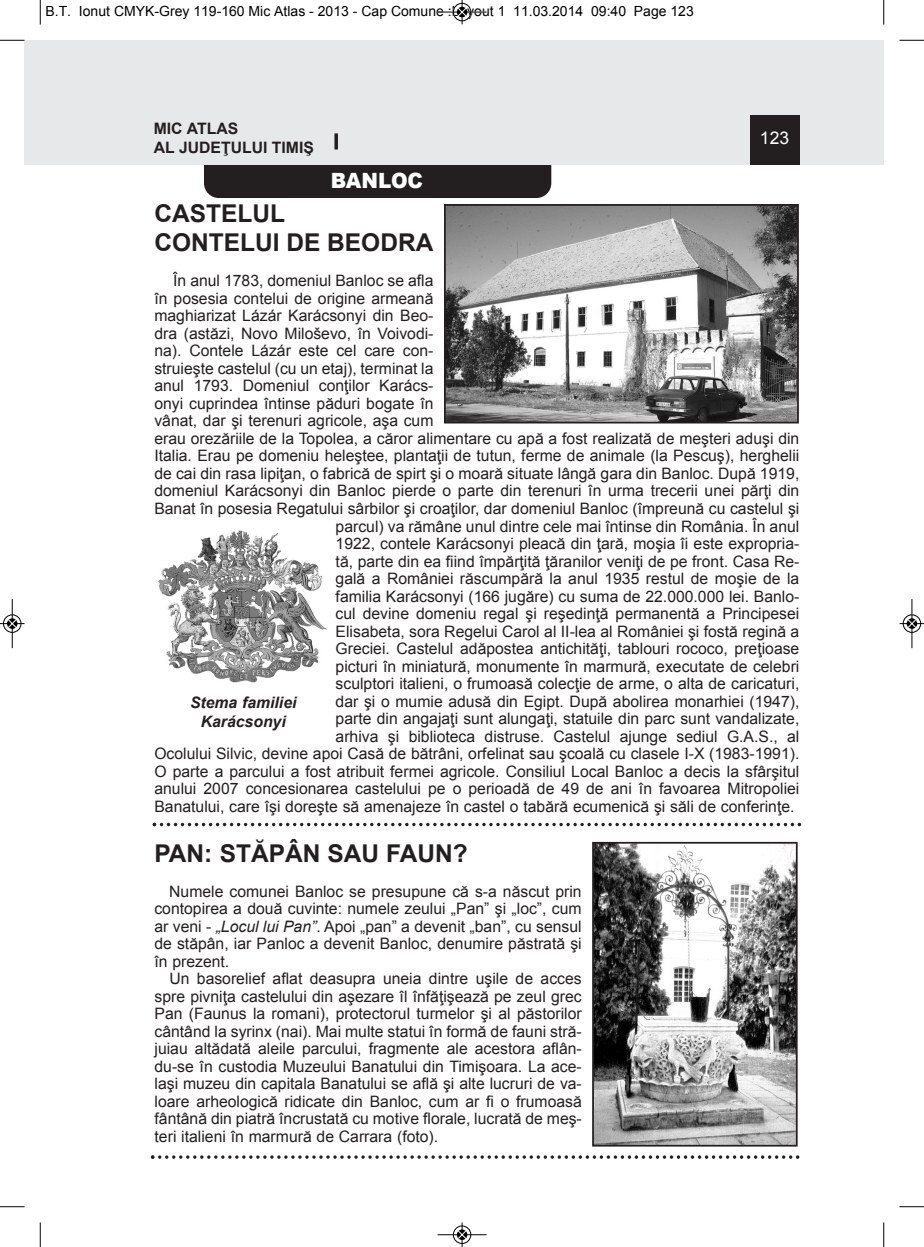
<style>
.page{position:relative;width:924px;height:1247px;background:#fff}
.page>*{position:absolute;margin:0;border:0;box-sizing:border-box;transform-origin:0 0}
.t1{font:700 24.5px/29.4px "Arial";color:#231f20}
.t2{font:900 21px "Arial";letter-spacing:-.01em;color:#fff;scale:.95 1}
.t3{font:17.5px "Arial";color:#fff}
.t4{font:15.75px/17.5px "Arial";color:#231f20;text-align:justify}
.t5{font:700 15.75px/18.9px "Arial";color:#231f20}
.t6{font:italic 700 15.75px/18.9px "Arial";color:#231f20;text-align:center}
.t7{font:14px "Arial";color:#000}
.s1{font-style:italic}
</style>
<div class="page">
<div style="left:204px;top:135px;width:347px;height:63px;background:#231f20;border-radius:15px"></div>
<div style="left:40px;top:40px;width:844px;height:124px;background:#e7e8e9"></div>
<div style="left:750px;top:115px;width:49px;height:49px;background:#231f20"></div>
<svg style="left:334px;top:133px;width:4px;height:16px"></svg>
<div style="left:24px;top:40px;width:16px;height:124px;background:#e7e8e9"></div>
<img style="left:447px;top:207px;width:349px;height:213px">
<div style="left:444px;top:204px;width:355px;height:219px;border:2px solid #231f20"></div>
<img style="left:595px;top:844px;width:199px;height:299px">
<div style="left:592px;top:841px;width:205px;height:305px;border:2px solid #231f20"></div>
<svg style="left:153px;top:822px;width:648px;height:4px"></svg>
<svg style="left:151px;top:1155px;width:648px;height:3px"></svg>
<img style="left:158px;top:530px;width:169px;height:153px">
<svg style="left:40px;top:0;width:1px;height:24px"></svg>
<svg style="left:0;top:40px;width:24px;height:1px"></svg>
<svg style="left:883px;top:0;width:1px;height:24px"></svg>
<svg style="left:899px;top:40px;width:25px;height:1px"></svg>
<svg style="left:40px;top:1222px;width:1px;height:24px"></svg>
<svg style="left:0;top:1206px;width:24px;height:1px"></svg>
<svg style="left:883px;top:1222px;width:1px;height:24px"></svg>
<svg style="left:899px;top:1206px;width:25px;height:1px"></svg>
<hr style="left:438px;top:12px;width:48px;height:1px;background:#000">
<div style="left:453px;top:3px;width:18px;height:18px;border:1px solid #000;border-radius:50%"></div>
<svg style="left:458px;top:0;width:8px;height:24px"></svg>
<hr style="left:438px;top:1234px;width:48px;height:1px;background:#000">
<div style="left:453px;top:1225px;width:18px;height:18px;border:1px solid #000;border-radius:50%"></div>
<svg style="left:458px;top:1222px;width:8px;height:24px"></svg>
<div style="left:3px;top:614px;width:19px;height:19px;border:1px solid #fff;border-radius:50%"></div>
<hr style="left:12px;top:599px;width:1px;height:49px;background:#000">
<div style="left:3px;top:614px;width:18px;height:18px;border:1px solid #000;border-radius:50%"></div>
<svg style="left:0;top:619px;width:24px;height:9px"></svg>
<div style="left:902px;top:614px;width:19px;height:19px;border:1px solid #fff;border-radius:50%"></div>
<hr style="left:911px;top:599px;width:1px;height:49px;background:#000">
<div style="left:903px;top:614px;width:18px;height:18px;border:1px solid #000;border-radius:50%"></div>
<svg style="left:900px;top:619px;width:24px;height:9px"></svg>
<p class="t7" style="left:46px;top:3px;width:650px">B.T. Ionut CMYK-Grey 119-160 Mic Atlas - 2013 - Cap Comune :Layout 1 11.03.2014 09:40 Page 123</p>
<p class="t5" style="left:154px;top:119px;width:162px">MIC ATLAS<br>AL JUDEŢULUI TIMIŞ</p>
<h2 class="t2" style="left:331px;top:165px;width:99px">BANLOC</h2>
<p class="t3" style="left:760px;top:128px;width:31px">123</p>
<h1 class="t1" style="left:154px;top:199px;width:281px">CASTELUL<br>CONTELUI DE BEODRA</h1>
<p class="t4" style="left:173px;top:272px;width:262px">În anul 1783, domeniul Banloc se afla</p>
<p class="t4" style="left:154px;top:289px;width:281px">în posesia contelui de origine armeană</p>
<p class="t4" style="left:154px;top:307px;width:281px">maghiarizat Lázár Karácsonyi din Beo-</p>
<p class="t4" style="left:154px;top:324px;width:281px">dra (astăzi, Novo Miloševo, în Voivodi-</p>
<p class="t4" style="left:154px;top:342px;width:281px">na). Contele Lázár este cel care con-</p>
<p class="t4" style="left:154px;top:359px;width:281px">struieşte castelul (cu un etaj), terminat la</p>
<p class="t4" style="left:154px;top:377px;width:281px">anul 1793. Domeniul conţilor Karács-</p>
<p class="t4" style="left:154px;top:394px;width:281px">onyi cuprindea întinse păduri bogate în</p>
<p class="t4" style="left:154px;top:412px;width:281px">vânat, dar şi terenuri agricole, aşa cum</p>
<p class="t4" style="left:154px;top:429px;width:646px">erau orezăriile de la Topolea, a căror alimentare cu apă a fost realizată de meşteri aduşi din</p>
<p class="t4" style="left:154px;top:447px;width:646px">Italia. Erau pe domeniu heleştee, plantaţii de tutun, ferme de animale (la Pescuş), herghelii</p>
<p class="t4" style="left:154px;top:464px;width:646px">de cai din rasa lipiţan, o fabrică de spirt şi o moară situate lângă gara din Banloc. După 1919,</p>
<p class="t4" style="left:154px;top:482px;width:646px">domeniul Karácsonyi din Banloc pierde o parte din terenuri în urma trecerii unei părţi din</p>
<p class="t4" style="left:154px;top:499px;width:646px">Banat în posesia Regatului sârbilor şi croaţilor, dar domeniul Banloc (împreună cu castelul şi</p>
<p class="t4" style="left:336px;top:517px;width:465px">parcul) va rămâne unul dintre cele mai întinse din România. În anul</p>
<p class="t4" style="left:336px;top:534px;width:465px">1922, contele Karácsonyi pleacă din ţară, moşia îi este expropria-</p>
<p class="t4" style="left:336px;top:552px;width:465px">tă, parte din ea fiind împărţită ţăranilor veniţi de pe front. Casa Re-</p>
<p class="t4" style="left:336px;top:569px;width:465px">gală a României răscumpără la anul 1935 restul de moşie de la</p>
<p class="t4" style="left:336px;top:587px;width:465px">familia Karácsonyi (166 jugăre) cu suma de 22.000.000 lei. Banlo-</p>
<p class="t4" style="left:336px;top:604px;width:465px">cul devine domeniu regal şi reşedinţă permanentă a Principesei</p>
<p class="t4" style="left:336px;top:622px;width:465px">Elisabeta, sora Regelui Carol al II-lea al României şi fostă regină a</p>
<p class="t4" style="left:336px;top:639px;width:465px">Greciei. Castelul adăpostea antichităţi, tablouri rococo, preţioase</p>
<p class="t4" style="left:336px;top:657px;width:465px">picturi în miniatură, monumente în marmură, executate de celebri</p>
<p class="t4" style="left:336px;top:674px;width:465px">sculptori italieni, o frumoasă colecţie de arme, o alta de caricaturi,</p>
<p class="t4" style="left:336px;top:692px;width:465px">dar şi o mumie adusă din Egipt. După abolirea monarhiei (1947),</p>
<p class="t4" style="left:336px;top:709px;width:465px">parte din angajaţi sunt alungaţi, statuile din parc sunt vandalizate,</p>
<p class="t4" style="left:336px;top:727px;width:465px">arhiva şi biblioteca distruse. Castelul ajunge sediul G.A.S., al</p>
<p class="t4" style="left:154px;top:744px;width:646px">Ocolului Silvic, devine apoi Casă de bătrâni, orfelinat sau şcoală cu clasele I-X (1983-1991).</p>
<p class="t4" style="left:154px;top:762px;width:646px">O parte a parcului a fost atribuit fermei agricole. Consiliul Local Banloc a decis la sfârşitul</p>
<p class="t4" style="left:154px;top:779px;width:646px">anului 2007 concesionarea castelului pe o perioadă de 49 de ani în favoarea Mitropoliei</p>
<p class="t4" style="left:154px;top:797px;width:642px">Banatului, care îşi doreşte să amenajeze în castel o tabără ecumenică şi săli de conferinţe.</p>
<h1 class="t1" style="left:154px;top:838px;width:315px">PAN: STĂPÂN SAU FAUN?</h1>
<p class="t4" style="left:154px;top:882px;width:429px;text-indent:15px">Numele comunei Banloc se presupune că s-a născut prin contopirea a două cuvinte: numele zeului „Pan” şi „loc”, cum ar veni - <span class="s1">„Locul lui Pan”</span>. Apoi „pan” a devenit „ban”, cu sensul de stăpân, iar Panloc a devenit Banloc, denumire păstrată şi în prezent.</p>
<p class="t4" style="left:154px;top:969px;width:429px;text-indent:15px">Un basorelief aflat deasupra uneia dintre uşile de acces spre pivniţa castelului din aşezare îl înfăţişează pe zeul grec Pan (Faunus la romani), protectorul turmelor şi al păstorilor cântând la syrinx (nai). Mai multe statui în formă de fauni stră&shy;juiau altădată aleile parcului, fragmente ale acestora aflân&shy;du-se în custodia Muzeului Banatului din Timişoara. La ace&shy;laşi muzeu din capitala Banatului se află şi alte lucruri de va&shy;loare arheologică ridicate din Banloc, cum ar fi o frumoasă fântână din piatră încrustată cu motive florale, lucrată de meş&shy;teri italieni în marmură de Carrara (foto).</p>
<p class="t6" style="left:190px;top:693px;width:108px">Stema familiei<br>Karácsonyi</p>
</div>
